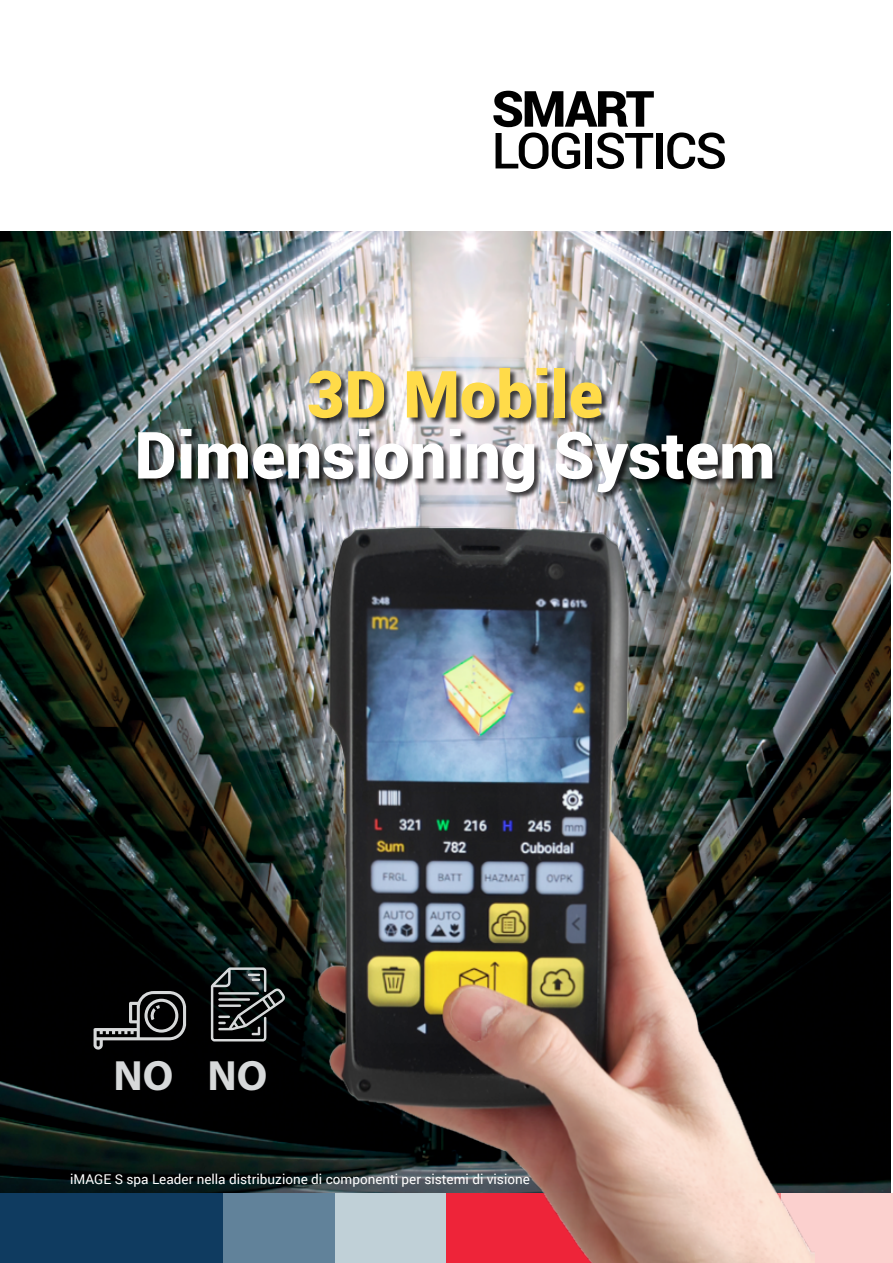
<style>
.page{position:relative;width:893px;height:1263px;background:#fff}
.page>*{position:absolute;margin:0;border:0;box-sizing:border-box;transform-origin:0 0}
.t1{font:900 65.1px "Roboto";color:#fff}
.t2{font:900 65.1px "Roboto";color:#ffdb49}
.t3{font:500 49.8px "Roboto";letter-spacing:-.04em;color:#000}
.t4{font:900 49.8px "Roboto";letter-spacing:-.04em;color:#000}
.t5{font:700 42.6px "Myriad Pro";color:#d7d9da}
.t6{font:13.5px "Roboto";color:#fff}
</style>
<div class="page">
<img style="left:0;top:232px;width:891px;height:961px">
<div style="left:0;top:1193px;width:223px;height:70px;background:#0f3b60"></div>
<div style="left:781px;top:1193px;width:112px;height:70px;background:#fbd0ce"></div>
<img style="left:171px;top:451px;width:646px;height:812px">
<div style="left:139px;top:369px;width:641px;height:130px;background:#000;opacity:.75"></div>
<svg style="left:94px;top:991px;width:92px;height:59px;background:#353536"></svg>
<svg style="left:211px;top:967px;width:74px;height:74px;background:#373c3b"></svg>
<h2 class="t4" style="left:492px;top:74px;width:164px">Smart</h2>
<h2 class="t3" style="left:492px;top:116px;width:237px">LOGISTICS</h2>
<h1 class="t2" style="left:307px;top:348px;width:298px">3D Mobile</h1>
<h1 class="t1" style="left:135px;top:409px;width:642px">Dimensioning System</h1>
<h3 class="t5" style="left:114px;top:1048px;width:155px">NO NO</h3>
<p class="t6" style="left:70px;top:1170px;width:461px">iMAGE S spa Leader nella distribuzione di componenti per sistemi di visione</p>
</div>
